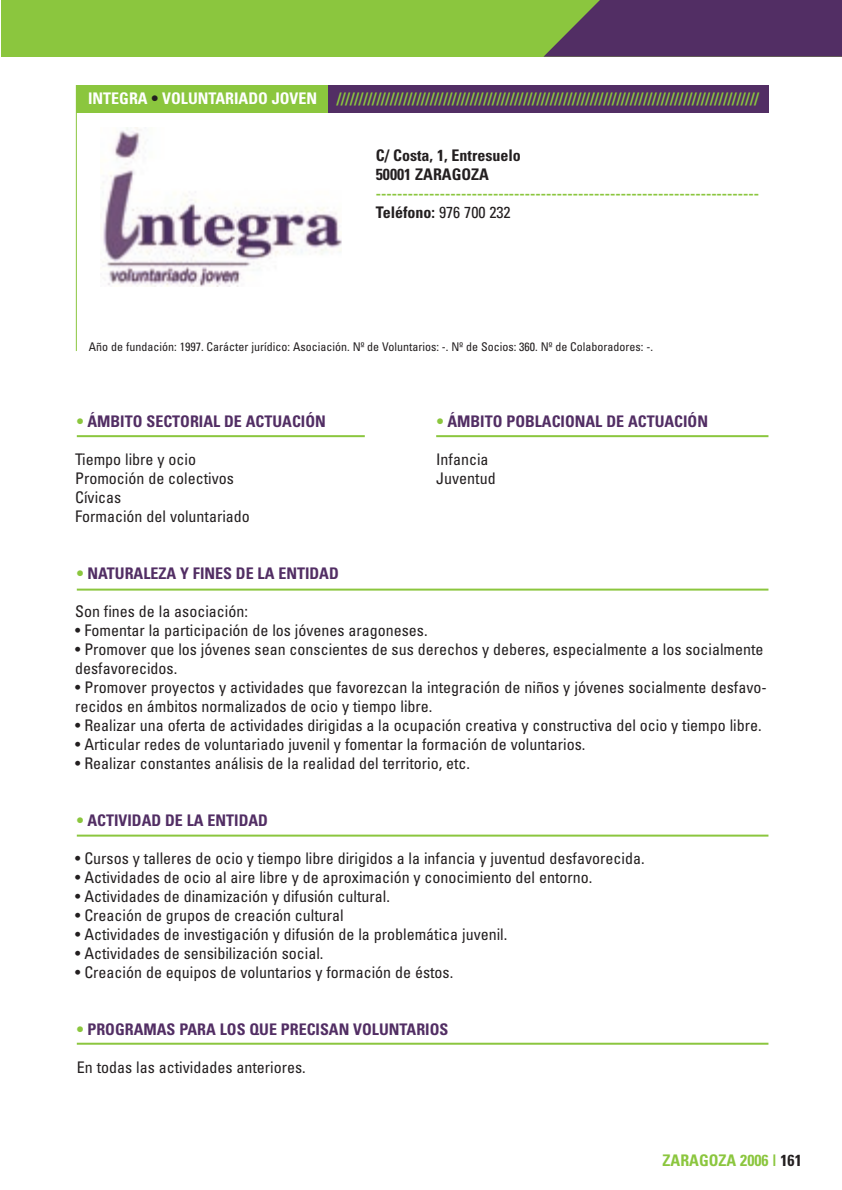
<style>
.page{position:relative;width:842px;height:1190px;background:#fff}
.page>*{position:absolute;margin:0;border:0;box-sizing:border-box;transform-origin:0 0}
.t1{font:condensed 16px/19px "Univers";color:#231f20}
.t2{font:700 condensed 16px "Univers";color:#8bc63e}
.t3{font:700 condensed 16px "Univers";color:#522e64}
.t4{font:700 condensed 16px/19px "Univers";color:#231f20}
.t5{font:700 condensed 16px "Univers";color:#fff}
.t6{font:condensed 12px "Univers";color:#231f20}
.s1{color:#231f20}
.s2{font-weight:400}
.s3{color:#8bc63e}
</style>
<div class="page">
<div style="left:76px;top:85px;width:692px;height:28px;background:#522e64"></div>
<hr style="left:76px;top:85px;width:1px;height:266px;background:#8bc63e">
<hr style="left:77px;top:589px;width:691px;height:2px;background:#8bc63e">
<hr style="left:77px;top:835px;width:691px;height:2px;background:#8bc63e">
<hr style="left:77px;top:1043px;width:691px;height:2px;background:#8bc63e">
<hr style="left:77px;top:435px;width:288px;height:2px;background:#8bc63e">
<hr style="left:436px;top:435px;width:332px;height:2px;background:#8bc63e">
<div style="left:1px;top:0;width:841px;height:57px;background:#8bc63e"></div>
<svg style="left:543px;top:0;width:299px;height:57px;background:#573d60"></svg>
<div style="left:76px;top:85px;width:252px;height:28px;background:#8bc63e"></div>
<img style="left:102px;top:127px;width:240px;height:159px">
<p class="t5" style="left:88px;top:92px;width:231px">INTEGRA <span class="s1">•</span> VOLUNTARIADO JOVEN</p>
<p class="t2" style="left:337px;top:92px;width:424px">///////////////////////////////////////////////////////////////////////////////////////////////</p>
<p class="t4" style="left:376px;top:147px;width:147px">C/ Costa, 1, Entresuelo<br>50001 ZARAGOZA</p>
<p class="t4" style="left:376px;top:204px;width:136px">Teléfono: <span class="s2">976 700 232</span></p>
<p class="t2" style="left:376px;top:187px;width:385px">------------------------------------------------------------------------</p>
<p class="t6" style="left:89px;top:342px;width:566px">Año de fundación: 1997. Carácter jurídico: Asociación. Nº de Voluntarios: -. Nº de Socios: 360. Nº de Colaboradores: -.</p>
<p class="t3" style="left:77px;top:415px;width:250px"><span class="s3">•</span> ÁMBITO SECTORIAL DE ACTUACIÓN</p>
<p class="t3" style="left:437px;top:415px;width:273px"><span class="s3">•</span> ÁMBITO POBLACIONAL DE ACTUACIÓN</p>
<p class="t1" style="left:75px;top:451px;width:176px">Tiempo libre y ocio<br>Promoción de colectivos<br>Cívicas<br>Formación del voluntariado</p>
<p class="t1" style="left:436px;top:451px;width:61px">Infancia<br>Juventud</p>
<p class="t3" style="left:77px;top:567px;width:264px"><span class="s3">•</span> NATURALEZA Y FINES DE LA ENTIDAD</p>
<p class="t1" style="left:75px;top:603px;width:174px">Son fines de la asociación:</p>
<p class="t1" style="left:75px;top:622px;width:354px">• Fomentar la participación de los jóvenes aragoneses.</p>
<p class="t1" style="left:75px;top:641px;width:690px">• Promover que los jóvenes sean conscientes de sus derechos y deberes, especialmente a los socialmente desfavorecidos.</p>
<p class="t1" style="left:75px;top:679px;width:693px">• Promover proyectos y actividades que favorezcan la integración de niños y jóvenes socialmente desfavo&shy;recidos en ámbitos normalizados de ocio y tiempo libre.</p>
<p class="t1" style="left:75px;top:717px;width:688px">• Realizar una oferta de actividades dirigidas a la ocupación creativa y constructiva del ocio y tiempo libre.</p>
<p class="t1" style="left:75px;top:736px;width:512px">• Articular redes de voluntariado juvenil y fomentar la formación de voluntarios.</p>
<p class="t1" style="left:75px;top:755px;width:396px">• Realizar constantes análisis de la realidad del territorio, etc.</p>
<p class="t3" style="left:77px;top:814px;width:193px"><span class="s3">•</span> ACTIVIDAD DE LA ENTIDAD</p>
<p class="t1" style="left:75px;top:850px;width:571px">• Cursos y talleres de ocio y tiempo libre dirigidos a la infancia y juventud desfavorecida.</p>
<p class="t1" style="left:75px;top:869px;width:519px">• Actividades de ocio al aire libre y de aproximación y conocimiento del entorno.</p>
<p class="t1" style="left:75px;top:888px;width:316px">• Actividades de dinamización y difusión cultural.</p>
<p class="t1" style="left:75px;top:907px;width:270px">• Creación de grupos de creación cultural</p>
<p class="t1" style="left:75px;top:926px;width:434px">• Actividades de investigación y difusión de la problemática juvenil.</p>
<p class="t1" style="left:75px;top:945px;width:250px">• Actividades de sensibilización social.</p>
<p class="t1" style="left:75px;top:964px;width:380px">• Creación de equipos de voluntarios y formación de éstos.</p>
<p class="t3" style="left:77px;top:1023px;width:373px"><span class="s3">•</span> PROGRAMAS PARA LOS QUE PRECISAN VOLUNTARIOS</p>
<p class="t1" style="left:77px;top:1059px;width:230px">En todas las actividades anteriores.</p>
<p class="t2" style="left:663px;top:1155px;width:141px">ZARAGOZA 2006 | <span class="s1">161</span></p>
</div>
